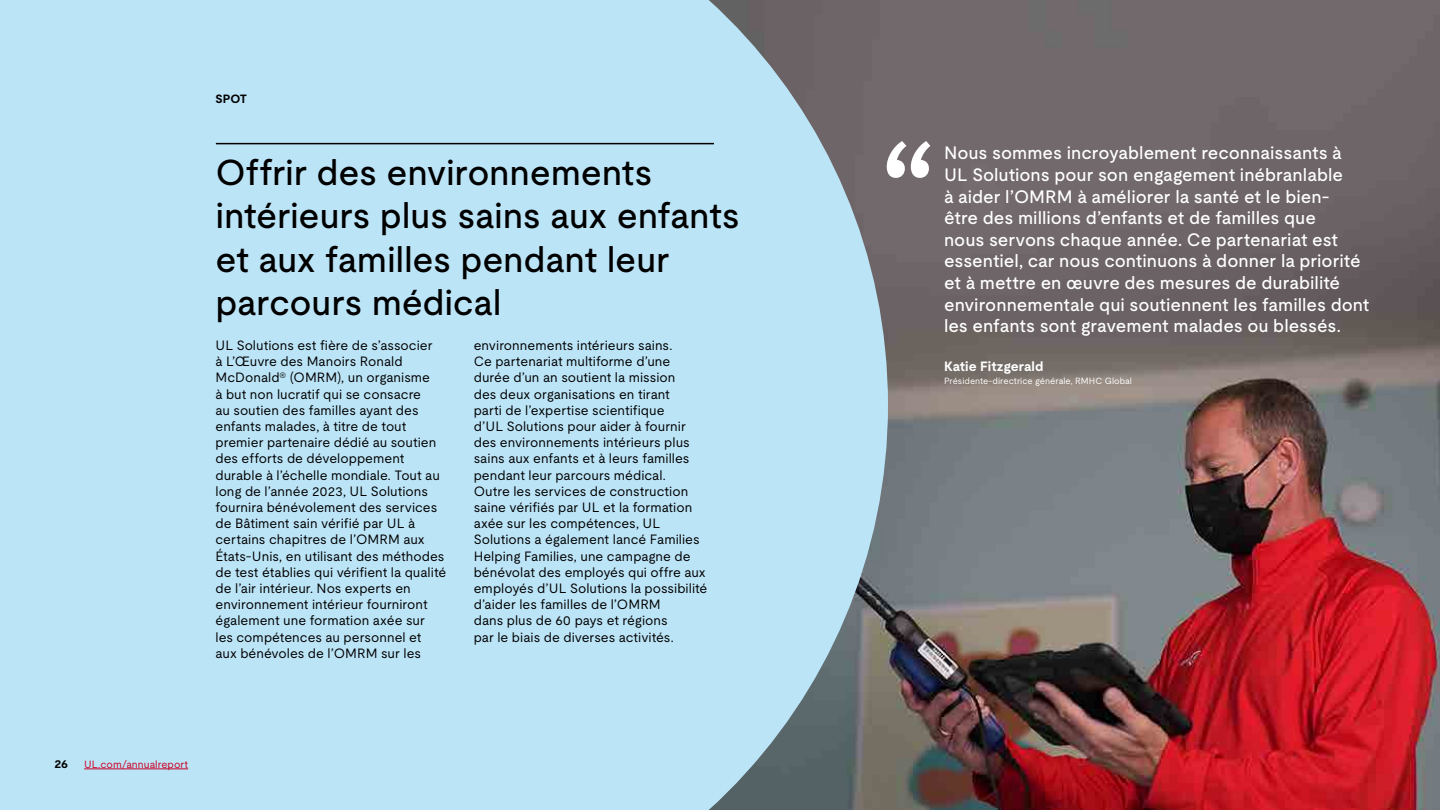
<style>
.page{position:relative;width:1440px;height:810px;background:#fff}
.page>*{position:absolute;margin:0;border:0;box-sizing:border-box;transform-origin:0 0}
.Page_subtitle{font:500 145.05px "UL Moderat";color:#fff}
.Page_subtitle-2{font:500 36px/43.2px "UL Moderat";letter-spacing:-.01em;color:#000}
.Page_subtitle-3{font:500 18px/21.6px "UL Moderat";color:#fff}
.Page_subtitle-4{font:13.5px/16.2px "UL Moderat";color:#000}
.Page_subtitle-5{font:700 13.5px "UL Moderat";color:#fff}
.Eyebrow{font:700 12px "UL Moderat";letter-spacing:-.005em;color:#000}
.t1{font:10.5px "UL Moderat";letter-spacing:.005em;color:#ca0123}
.Page_subtitle-6{font:9px "UL Moderat";color:#fff}
</style>
<div class="page">
<img style="left:888px;top:0;width:552px;height:810px">
<div style="left:0;top:0;width:888px;height:810px;background:#bce4f7"></div>
<hr style="left:216px;top:143px;width:498px;height:1px;background:#000">
<hr style="left:84px;top:769px;width:104px;height:1px;background:#ca0123">
<p class="Eyebrow" style="left:215px;top:89px;width:33px">SPOT</p>
<p class="Page_subtitle-2" style="left:216px;top:150px;width:526px">Offrir des environnements intérieurs plus sains aux enfants et aux familles pendant leur parcours médical</p>
<p class="Page_subtitle-4" style="left:216px;top:337px;width:232px">UL Solutions est fière de s’associer<br>à L’Œuvre des Manoirs Ronald McDonald<sup>®</sup> (OMRM), un organisme<br>à but non lucratif qui se consacre<br>au soutien des familles ayant des enfants malades, à titre de tout premier partenaire dédié au soutien des efforts de développement durable à l’échelle mondiale. Tout au long de l’année 2023, UL Solutions fournira bénévolement des services de Bâtiment sain vérifié par UL à certains chapitres de l’OMRM aux États-Unis, en utilisant des méthodes de test établies qui vérifient la qualité de l’air intérieur. Nos experts en environnement intérieur fourniront également une formation axée sur<br>les compétences au personnel et aux bénévoles de l’OMRM sur les</p>
<p class="Page_subtitle-4" style="left:474px;top:337px;width:235px">environnements intérieurs sains.<br>Ce partenariat multiforme d’une durée d’un an soutient la mission<br>des deux organisations en tirant<br>parti de l’expertise scientifique<br>d’UL Solutions pour aider à fournir des environnements intérieurs plus sains aux enfants et à leurs familles pendant leur parcours médical.<br>Outre les services de construction saine vérifiés par UL et la formation axée sur les compétences, UL Solutions a également lancé Families Helping Families, une campagne de bénévolat des employés qui offre aux employés d’UL Solutions la possibilité d’aider les familles de l’OMRM<br>dans plus de 60 pays et régions<br>par le biais de diverses activités.</p>
<p class="Eyebrow" style="left:54px;top:755px;width:15px">26</p>
<p class="t1" style="left:84px;top:756px;width:105px">UL.com/annualreport</p>
<p class="Page_subtitle" style="left:879px;top:80px;width:61px">“</p>
<p class="Page_subtitle-3" style="left:944px;top:142px;width:427px">Nous sommes incroyablement reconnaissants à UL Solutions pour son engagement inébranlable<br>à aider l’OMRM à améliorer la santé et le bien-<br>être des millions d’enfants et de familles que<br>nous servons chaque année. Ce partenariat est essentiel, car nous continuons à donner la priorité et à mettre en œuvre des mesures de durabilité environnementale qui soutiennent les familles dont les enfants sont gravement malades ou blessés.</p>
<p class="Page_subtitle-5" style="left:944px;top:355px;width:101px">Katie Fitzgerald</p>
<p class="Page_subtitle-6" style="left:944px;top:374px;width:190px">Présidente-directrice générale, RMHC Global</p>
</div>
